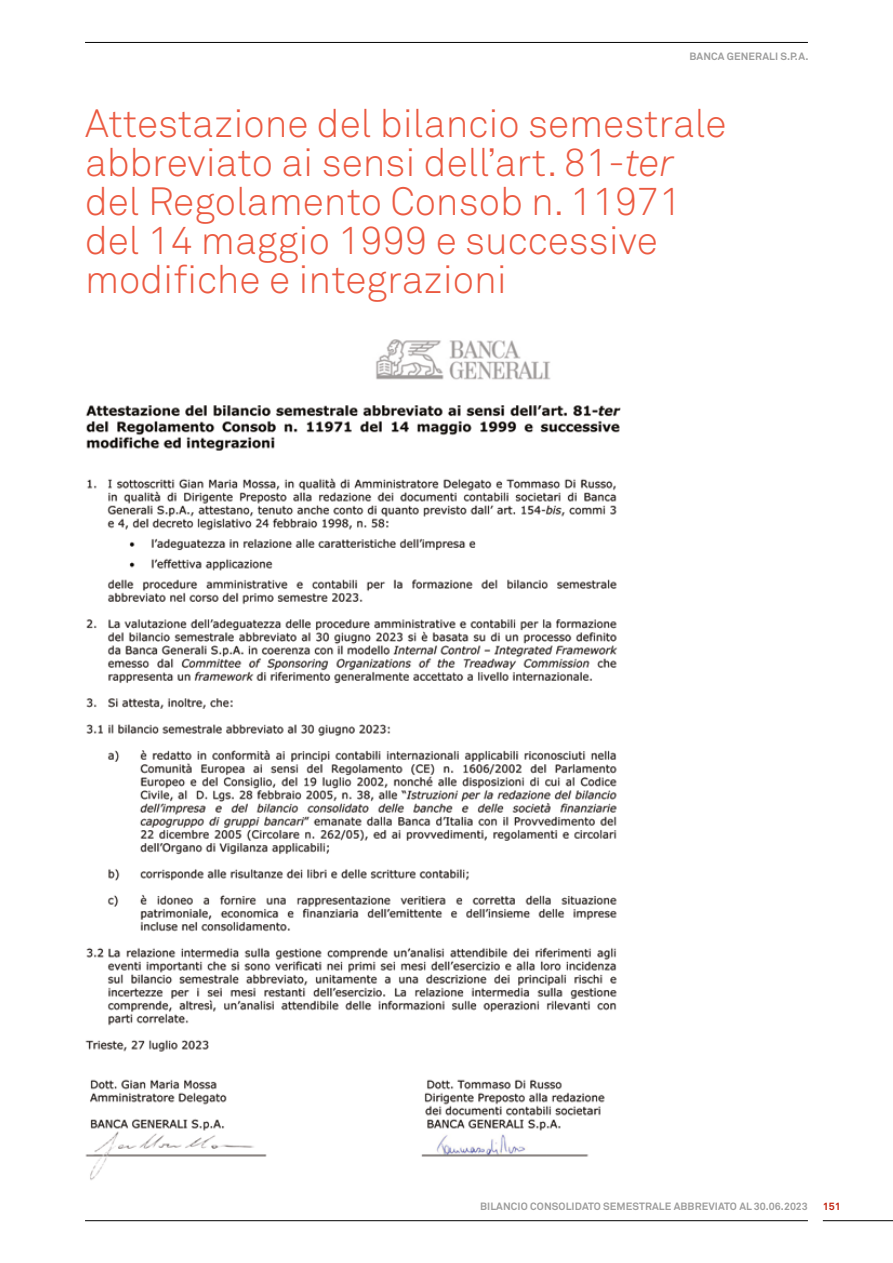
<style>
.page{position:relative;width:893px;height:1263px;background:#fff}
.page>*{position:absolute;margin:0;border:0;box-sizing:border-box;transform-origin:0 0}
.t1{font:300 39px/39px "Akkurat Std";color:#eb5a41}
.t2{font:700 10.5px "Akkurat Std";letter-spacing:.01em;color:#9d9d9c}
.t3{font:700 10.5px "Akkurat Std";color:#c1210d}
.s1{font-style:italic}
</style>
<div class="page">
<hr style="left:823px;top:1220px;width:70px;height:1px;background:#000">
<hr style="left:85px;top:1220px;width:723px;height:1px;background:#000">
<hr style="left:85px;top:42px;width:723px;height:1px;background:#000">
<img style="left:85px;top:339px;width:536px;height:841px">
<p class="t2" style="left:690px;top:50px;width:120px">BANCA GENERALI S.P.A.</p>
<p class="t1" style="left:85px;top:104px;width:643px">Attestazione del bilancio semestrale abbreviato ai sensi dell’art. 81-<span class="s1">ter </span>del Regolamento Consob n. 11971 del 14 maggio 1999 e successive modifiche e integrazioni</p>
<p class="t2" style="left:480px;top:1200px;width:329px">BILANCIO CONSOLIDATO SEMESTRALE ABBREVIATO AL 30.06.2023</p>
<p class="t3" style="left:823px;top:1200px;width:19px">151</p>
</div>
